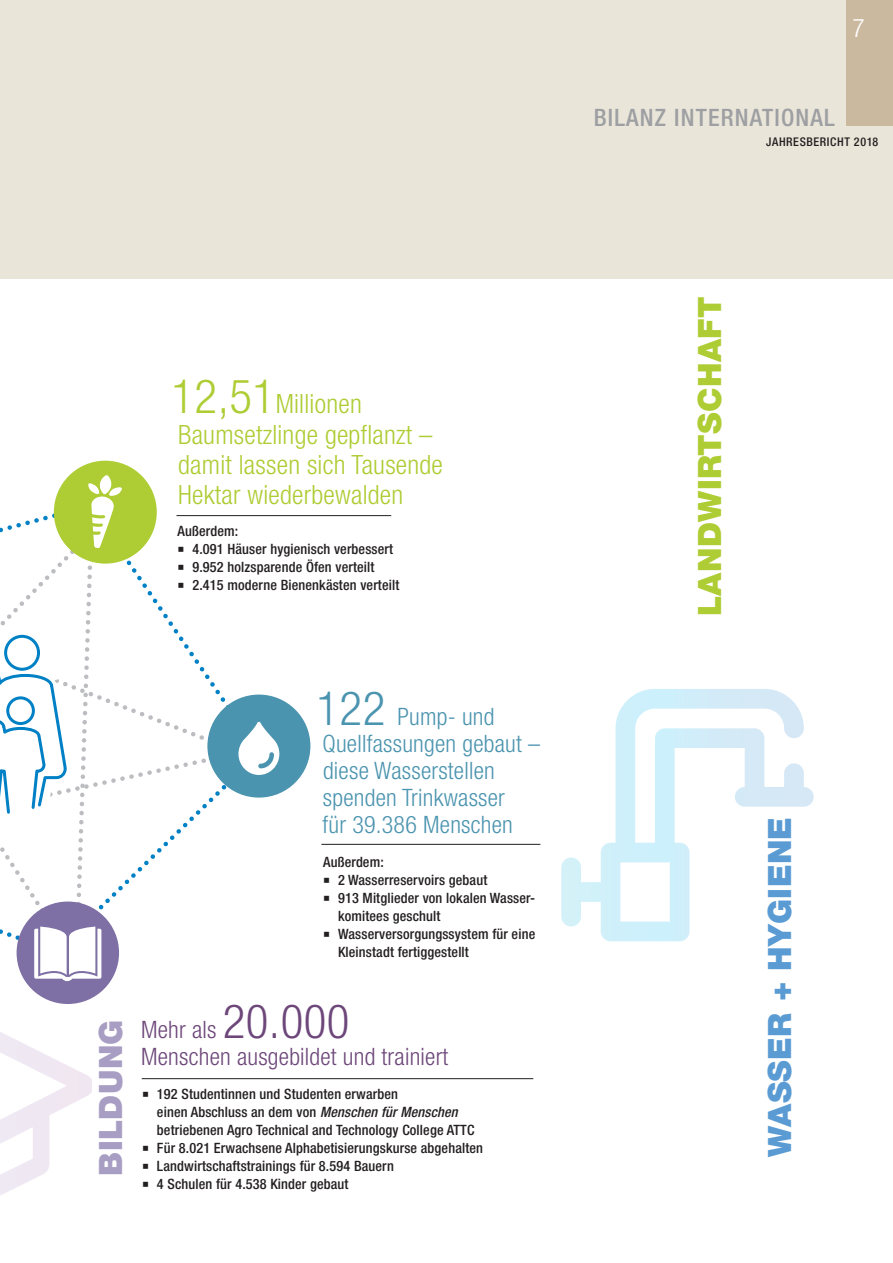
<style>
.page{position:relative;width:893px;height:1263px;background:#fff}
.page>*{position:absolute;margin:0;border:0;box-sizing:border-box;transform-origin:0 0}
.vorspann{font:900 32.25px "Helvetica Neue LT Std";letter-spacing:.01em;color:#5a9bd3}
.vorspann-2{font:900 32.25px "Helvetica Neue LT Std";letter-spacing:.01em;color:#aecc33}
.vorspann-3{font:900 32.25px "Helvetica Neue LT Std";letter-spacing:.01em;color:#a89ec3}
.Head_Leistungsbil{font:300 condensed 26.55px/30.2px "Helvetica Neue LT Std";letter-spacing:.01em;color:#aecc33}
.fließ__flatter{font:300 condensed 25.5px "Helvetica Neue LT Std";color:#fff}
.Head_Leistungsbil-2{font:300 condensed 24px/27px "Helvetica Neue LT Std";letter-spacing:.01em;color:#4b94af}
.Head_Leistungsbil-3{font:300 condensed 24px/27px "Helvetica Neue LT Std";letter-spacing:.01em;color:#6d477a}
.Kolumnentitel_neu{font:500 condensed 24px "Helvetica Neue LT Std";letter-spacing:.05em;color:#9d9fa2}
.Box_Copy{font:500 condensed 14.25px/18px "Helvetica Neue LT Std";letter-spacing:.01em;color:#231f20}
.Rubrik{font:500 condensed 12px "Helvetica Neue LT Std";letter-spacing:.05em;color:#231f20}
.s1{font-size:47.1px}
.s2{font-style:italic}
</style>
<div class="page">
<div style="left:0;top:0;width:893px;height:279px;background:#eae5d9"></div>
<img style="left:561px;top:689px;width:253px;height:252px">
<div style="left:846px;top:0;width:47px;height:126px;background:#cbb99f"></div>
<img style="left:0;top:1032px;width:92px;height:163px">
<div style="left:207px;top:694px;width:103px;height:103px;background:#4b94af;border-radius:50%"></div>
<div style="left:54px;top:461px;width:103px;height:103px;background:#aecc33;border-radius:50%"></div>
<div style="left:17px;top:901px;width:102px;height:103px;background:#7e70a5;border-radius:50%"></div>
<hr style="left:321px;top:844px;width:219px;height:1px;background:#231f20">
<hr style="left:142px;top:1078px;width:391px;height:1px;background:#231f20">
<hr style="left:176px;top:515px;width:215px;height:1px;background:#231f20">
<svg style="left:0;top:475px;width:279px;height:506px"></svg>
<p class="fließ__flatter" style="left:853px;top:14px;width:14px">7</p>
<p class="Kolumnentitel_neu" style="left:594px;top:103px;width:243px">BILANZ INTERNATIONAL</p>
<p class="Rubrik" style="left:766px;top:135px;width:113px">JAHRESBERICHT 2018</p>
<p class="Head_Leistungsbil" style="left:172px;top:389px;width:273px"><span class="s1">12,51</span>Millionen<br>Baumsetzlinge gepflanzt – damit lassen sich Tausende<br>Hektar wiederbewalden</p>
<p class="Box_Copy" style="left:178px;top:522px;width:62px">Außerdem:</p>
<p class="Box_Copy" style="left:192px;top:540px;width:202px">4.091 Häuser hygienisch verbessert</p>
<p class="Box_Copy" style="left:192px;top:558px;width:184px">9.952 holzsparende Öfen verteilt</p>
<p class="Box_Copy" style="left:192px;top:576px;width:208px">2.415 moderne Bienenkästen verteilt</p>
<p class="vorspann-3" style="left:92px;top:1175px;width:158px;rotate:-90deg">BILDUNG</p>
<p class="Head_Leistungsbil-2" style="left:316px;top:703px;width:225px"><span class="s1">122</span> Pump- und<br>Quellfassungen gebaut – diese Wasserstellen spenden Trinkwasser</p>
<p class="Head_Leistungsbil-2" style="left:323px;top:811px;width:192px">für 39.386 Menschen</p>
<p class="Box_Copy" style="left:323px;top:853px;width:62px">Außerdem:</p>
<p class="Box_Copy" style="left:338px;top:871px;width:151px">2 Wasserreservoirs gebaut</p>
<p class="Box_Copy" style="left:338px;top:889px;width:198px">913 Mitglieder von lokalen Wasser&shy;komitees geschult</p>
<p class="Box_Copy" style="left:338px;top:925px;width:199px">Wasserversorgungssystem für eine<br>Kleinstadt fertiggestellt</p>
<p class="Head_Leistungsbil-3" style="left:141px;top:1016px;width:309px">Mehr als <span class="s1">20.000<br></span>Menschen ausgebildet und trainiert</p>
<p class="Box_Copy" style="left:157px;top:1085px;width:319px">192 Studentinnen und Studenten erwarben<br>einen Abschluss an dem von <span class="s2">Menschen für Menschen </span>betriebenen Agro Technical and Technology College ATTC</p>
<p class="Box_Copy" style="left:157px;top:1139px;width:328px">Für 8.021 Erwachsene Alphabetisierungskurse abgehalten</p>
<p class="Box_Copy" style="left:157px;top:1157px;width:238px">Landwirtschaftstrainings für 8.594 Bauern</p>
<p class="Box_Copy" style="left:157px;top:1175px;width:193px">4 Schulen für 4.538 Kinder gebaut</p>
<p class="vorspann-2" style="left:690px;top:616px;width:321px;rotate:-90deg">LANDWIRTSCHAFT</p>
<p class="vorspann" style="left:760px;top:1156px;width:341px;rotate:-90deg">WASSER + HYGIENE</p>
</div>
